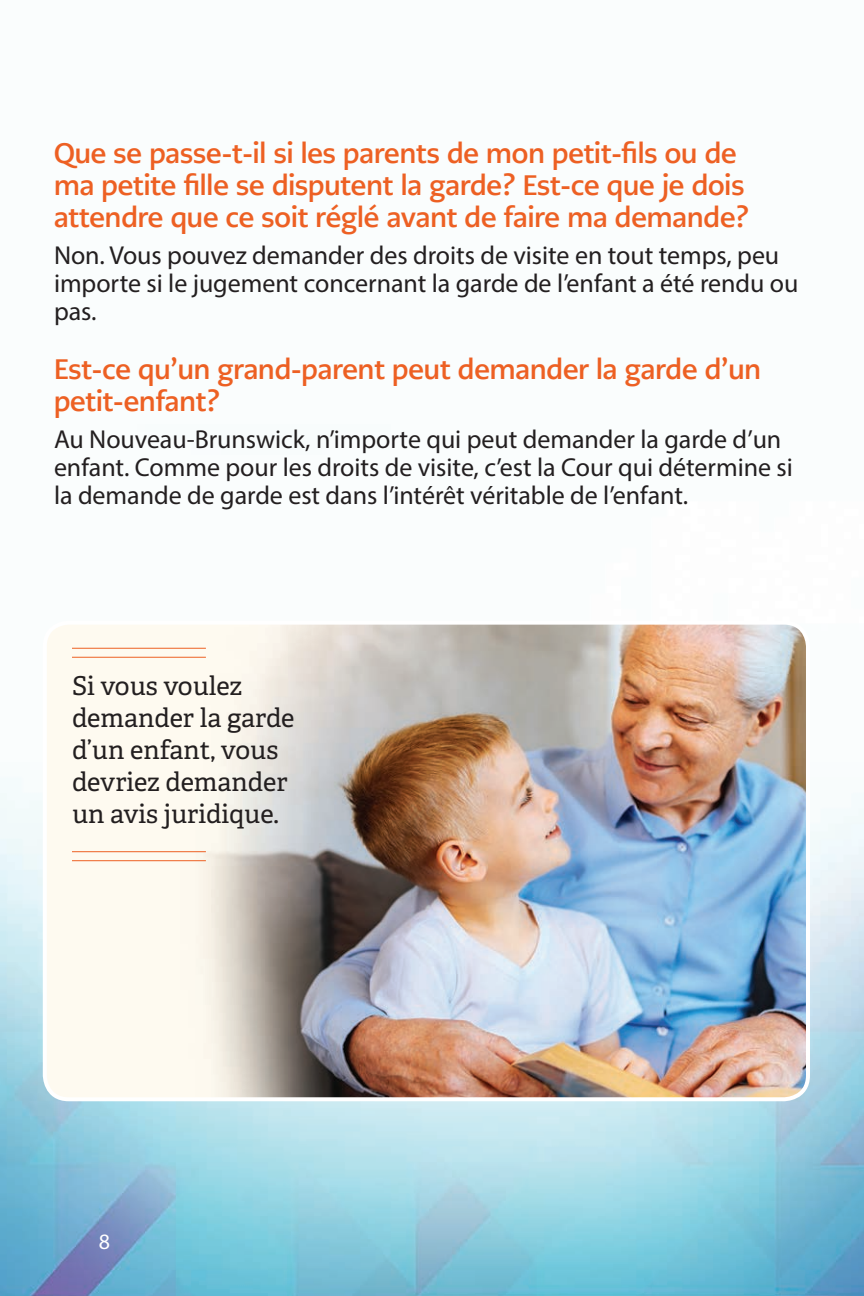
<style>
.page{position:relative;width:864px;height:1296px;background:#fff}
.page>*{position:absolute;margin:0;border:0;box-sizing:border-box;transform-origin:0 0}
.large_head_lines{font:700 28px/32px "PMN Caecilia Sans Head";color:#ed6023}
.text-GRANDPARENTS{font:26px/28px "Myriad Pro";color:#231f20}
.text_in_boxes{font:26px/32px "Adelle PE";color:#231f20}
.t1{font:22px "Myriad Pro";color:#fff}
</style>
<div class="page">
<img style="left:0;top:778px;width:864px;height:518px">
<img style="left:45px;top:626px;width:763px;height:473px">
<div style="left:43px;top:621px;width:767px;height:480px;border:4px solid #fff;border-radius:24px"></div>
<hr style="left:72px;top:648px;width:134px;height:1px;background:#ed6023">
<hr style="left:72px;top:657px;width:134px;height:1px;background:#ed6023">
<hr style="left:72px;top:851px;width:134px;height:1px;background:#ed6023">
<hr style="left:72px;top:860px;width:134px;height:1px;background:#ed6023">
<p class="large_head_lines" style="left:54px;top:137px;width:696px">Que se passe-t-il si les parents de mon petit-fils ou de ma petite fille se disputent la garde? Est-ce que je dois attendre que ce soit réglé avant de faire ma demande?</p>
<p class="text-GRANDPARENTS" style="left:54px;top:241px;width:746px">Non. Vous pouvez demander des droits de visite en tout temps, peu importe si le jugement concernant la garde de l’enfant a été rendu ou pas.</p>
<p class="large_head_lines" style="left:54px;top:353px;width:708px">Est-ce qu’un grand-parent peut demander la garde d’un petit-enfant?</p>
<p class="text-GRANDPARENTS" style="left:54px;top:425px;width:740px">Au Nouveau-Brunswick, n’importe qui peut demander la garde d’un enfant. Comme pour les droits de visite, c’est la Cour qui détermine si la demande de garde est dans l’intérêt véritable de l’enfant.</p>
<p class="text_in_boxes" style="left:72px;top:669px;width:224px">Si vous voulez demander la garde d’un enfant, vous devriez demander un avis juridique.</p>
<p class="t1" style="left:99px;top:1228px;width:13px">8</p>
</div>
